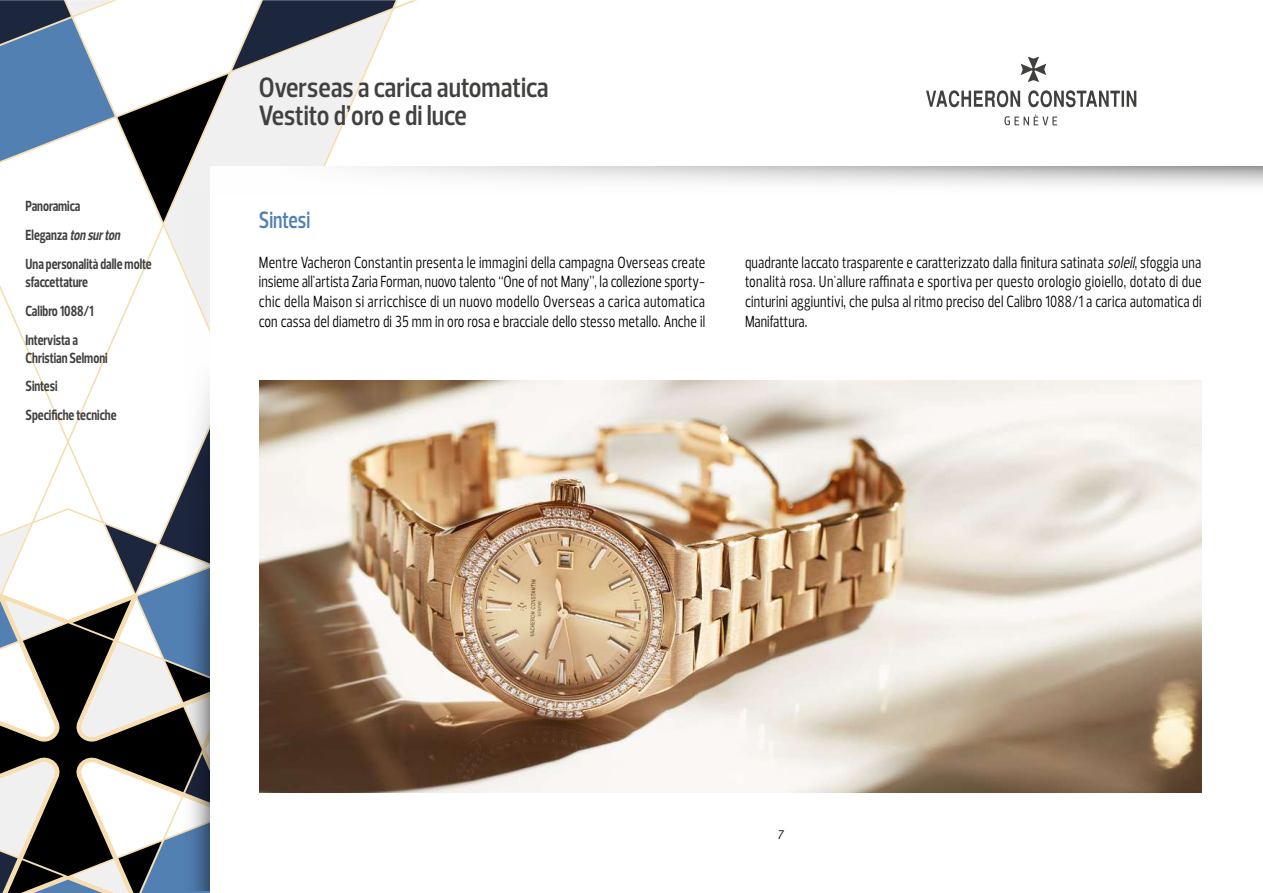
<style>
.page{position:relative;width:1263px;height:893px;background:#fff}
.page>*{position:absolute;margin:0;border:0;box-sizing:border-box;transform-origin:0 0}
.t1{font:600 28.5px/28.5px "Prelo Condensed";color:#40403f}
.t2{font:600 24px "Prelo Condensed";color:#5280b3;scale:.9 1}
.t3{font:16.5px/19.8px "Prelo Condensed";letter-spacing:.01em;color:#000;text-align:justify;scale:.9 1}
.t4{font:700 15px/28.8px "Prelo Condensed";color:#40403f;scale:.9 1}
.t5{font:italic 12.75px "Prelo";color:#000}
.s1{font-style:italic}
</style>
<div class="page">
<svg style="left:0;top:745px;width:163px;height:9px"></svg>
<svg style="left:0;top:754px;width:210px;height:139px"></svg>
<svg style="left:0;top:289px;width:163px;height:456px"></svg>
<svg style="left:0;top:0;width:396px;height:222px"></svg>
<svg style="left:926px;top:57px;width:210px;height:68px"></svg>
<svg style="left:163px;top:190px;width:47px;height:701px"></svg>
<div style="left:210px;top:166px;width:1052px;height:727px;background:#fff"></div>
<svg style="left:358px;top:166px;width:904px;height:20px"></svg>
<img style="left:259px;top:381px;width:942px;height:412px">
<p class="t4" style="left:26px;top:192px;width:142px">Panoramica<br>Eleganza <span class="s1">tonsurton<br></span>Una personalità dalle molte</p>
<p class="t4" style="left:26px;top:268px;width:77px">sfaccettature<br>Calibro 1088/1<br>Intervista a</p>
<p class="t4" style="left:26px;top:343px;width:103px">Christian Selmoni<br>Sintesi<br>Specifiche tecniche</p>
<h1 class="t1" style="left:259px;top:73px;width:291px">Overseas a carica automatica<br>Vestito d’oro e di luce</h1>
<h2 class="t2" style="left:259px;top:205px;width:58px">Sintesi</h2>
<p class="t3" style="left:259px;top:252px;width:498px">Mentre Vacheron Constantin presenta le immagini della campagna Overseas create insieme all'artista Zaria Forman, nuovo talento “One of not Many”, la collezione sporty&shy;chic della Maison si arricchisce di un nuovo modello Overseas a carica automatica con cassa del diametro di 35 mm in oro rosa e bracciale dello stesso metallo. Anche il</p>
<p class="t3" style="left:745px;top:252px;width:509px">quadrante laccato trasparente e caratterizzato dalla finitura satinata <span class="s1">soleil</span>, sfoggia una tonalità rosa. Un'allure raffinata e sportiva per questo orologio gioiello, dotato di due cinturini aggiuntivi, che pulsa al ritmo preciso del Calibro 1088/1 a carica automatica di Manifattura.</p>
<p class="t5" style="left:777px;top:826px;width:8px">7</p>
</div>
